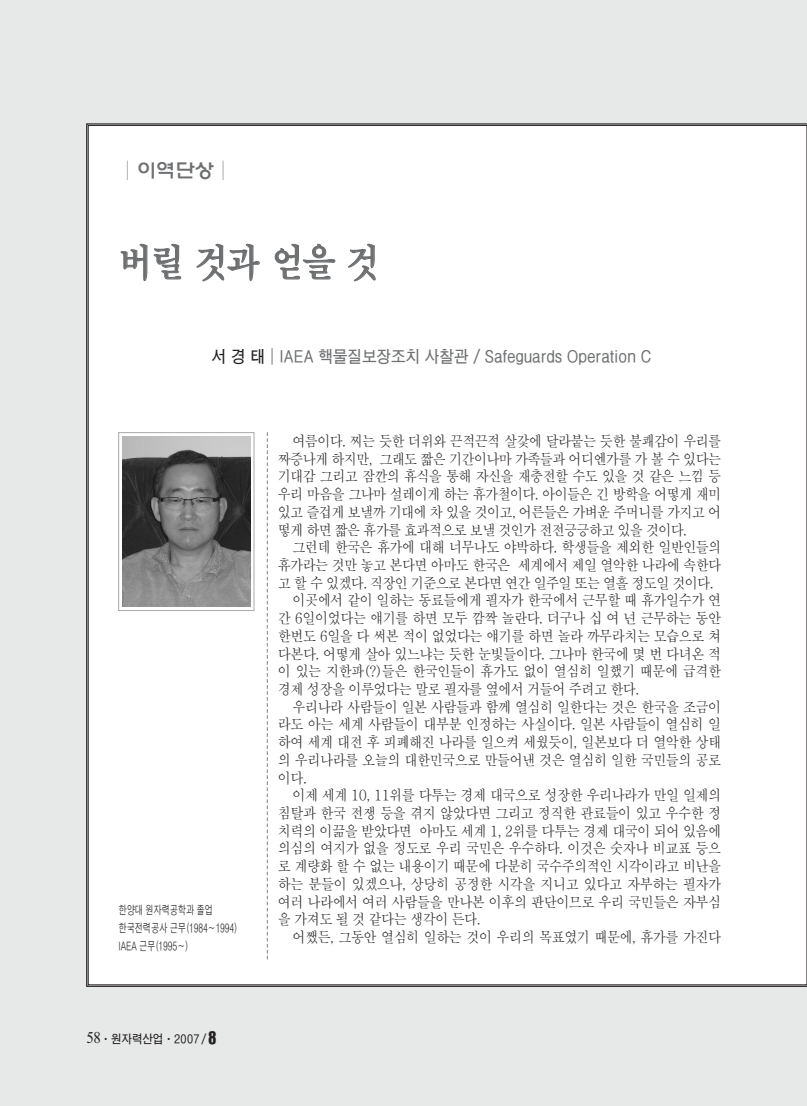
<style>
.page{position:relative;width:807px;height:1106px;background:#e7e8e8}
.page>*{position:absolute;margin:0;border:0;box-sizing:border-box;transform-origin:0 0}
.t1{font:700 37.5px "HY Myeong Jo";color:#6d6f71;scale:.9 1}
.t2{font:500 19.5px "HY Wul Nun";color:#6d6f71}
.t3{font:700 16.5px "HY Go Thic";letter-spacing:-.02em;color:#6d6f71;scale:.9 1}
.t4{font:500 14.7px/17.7px "HY Sin Myeong Jo";letter-spacing:-.045em;color:#231f20;text-align:justify;scale:.9 1}
.t5{font:500 12px/18.3px "HY Go Thic";letter-spacing:-.035em;color:#231f20;scale:.7 1}
.t6{font:700 12px "HY Go Thic";letter-spacing:-.03em;color:#231f20;scale:.9 1}
.s1{color:#949698}
.s2{color:#231f20}
.s3{font-family:"Times New Roman";font-weight:400;font-size:16.5px}
.s4{font-family:"HY Head Line";font-size:15px}
</style>
<div class="page">
<div style="left:86px;top:123px;width:721px;height:863px;background:#fff"></div>
<svg style="left:267px;top:432px;width:1px;height:527px"></svg>
<svg style="left:120px;top:434px;width:132px;height:175px;background:#d0d0d0"></svg>
<div style="left:118px;top:432px;width:136px;height:179px;border:1px solid #a7a9ac"></div>
<img style="left:123px;top:436px;width:127px;height:170px">
<h2 class="t2" style="left:118px;top:162px;width:117px"><span class="s1">│</span>이역단상<span class="s1">│</span></h2>
<h1 class="t1" style="left:119px;top:247px;width:292px">버릴 것과 얻을 것</h1>
<p class="t3" style="left:212px;top:350px;width:490px"><span class="s2">서 경 태│</span>IAEA 핵물질보장조치 사찰관 / Safeguards Operation C</p>
<p class="t5" style="left:119px;top:901px;width:171px">한양대 원자력공학과 졸업 한국전력공사 근무(1984∼1994)<br>IAEA 근무(1995∼)</p>
<p class="t6" style="left:87px;top:1034px;width:146px"><span class="s3">58</span>ㆍ원자력산업ㆍ2007 / <span class="s4">8</span></p>
<p class="t4" style="left:278px;top:433px;width:494px;text-indent:15px">여름이다. 찌는 듯한 더위와 끈적끈적 살갗에 달라붙는 듯한 불쾌감이 우리를 짜증나게 하지만, 그래도 짧은 기간이나마 가족들과 어디엔가를 가 볼 수 있다는 기대감 그리고 잠깐의 휴식을 통해 자신을 재충전할 수도 있을 것 같은 느낌 등 우리 마음을 그나마 설레이게 하는 휴가철이다. 아이들은 긴 방학을 어떻게 재미 있고 즐겁게 보낼까 기대에 차 있을 것이고, 어른들은 가벼운 주머니를 가지고 어 떻게 하면 짧은 휴가를 효과적으로 보낼 것인가 전전긍긍하고 있을 것이다.</p>
<p class="t4" style="left:293px;top:540px;width:478px">그런데 한국은 휴가에 대해 너무나도 야박하다. 학생들을 제외한 일반인들의</p>
<p class="t4" style="left:278px;top:557px;width:494px">휴가라는 것만 놓고 본다면 아마도 한국은 세계에서 제일 열악한 나라에 속한다</p>
<p class="t4" style="left:278px;top:575px;width:486px">고 할 수 있겠다. 직장인 기준으로 본다면 연간 일주일 또는 열흘 정도일 것이다.</p>
<p class="t4" style="left:293px;top:593px;width:478px">이곳에서 같이 일하는 동료들에게 필자가 한국에서 근무할 때 휴가일수가 연</p>
<p class="t4" style="left:278px;top:611px;width:494px">간 6일이었다는 얘기를 하면 모두 깜짝 놀란다. 더구나 십 여 년 근무하는 동안</p>
<p class="t4" style="left:278px;top:628px;width:494px">한번도 6일을 다 써본 적이 없었다는 얘기를 하면 놀라 까무라치는 모습으로 쳐</p>
<p class="t4" style="left:278px;top:646px;width:494px">다본다. 어떻게 살아 있느냐는 듯한 눈빛들이다. 그나마 한국에 몇 번 다녀온 적</p>
<p class="t4" style="left:278px;top:664px;width:494px">이 있는 지한파(?)들은 한국인들이 휴가도 없이 열심히 일했기 때문에 급격한</p>
<p class="t4" style="left:278px;top:681px;width:403px">경제 성장을 이루었다는 말로 필자를 옆에서 거들어 주려고 한다.</p>
<p class="t4" style="left:293px;top:699px;width:478px">우리나라 사람들이 일본 사람들과 함께 열심히 일한다는 것은 한국을 조금이</p>
<p class="t4" style="left:278px;top:717px;width:494px">라도 아는 세계 사람들이 대부분 인정하는 사실이다. 일본 사람들이 열심히 일</p>
<p class="t4" style="left:278px;top:734px;width:494px">하여 세계 대전 후 피폐해진 나라를 일으켜 세웠듯이, 일본보다 더 열악한 상태</p>
<p class="t4" style="left:278px;top:752px;width:494px">의 우리나라를 오늘의 대한민국으로 만들어낸 것은 열심히 일한 국민들의 공로</p>
<p class="t4" style="left:278px;top:770px;width:34px">이다.</p>
<p class="t4" style="left:293px;top:788px;width:478px">이제 세계 10, 11위를 다투는 경제 대국으로 성장한 우리나라가 만일 일제의</p>
<p class="t4" style="left:278px;top:805px;width:494px">침탈과 한국 전쟁 등을 겪지 않았다면 그리고 정직한 관료들이 있고 우수한 정</p>
<p class="t4" style="left:278px;top:823px;width:494px">치력의 이끎을 받았다면 아마도 세계 1, 2위를 다투는 경제 대국이 되어 있음에</p>
<p class="t4" style="left:278px;top:841px;width:494px">의심의 여지가 없을 정도로 우리 국민은 우수하다. 이것은 숫자나 비교표 등으</p>
<p class="t4" style="left:278px;top:858px;width:494px">로 계량화 할 수 없는 내용이기 때문에 다분히 국수주의적인 시각이라고 비난을</p>
<p class="t4" style="left:278px;top:876px;width:494px">하는 분들이 있겠으나, 상당히 공정한 시각을 지니고 있다고 자부하는 필자가</p>
<p class="t4" style="left:278px;top:894px;width:494px">여러 나라에서 여러 사람들을 만나본 이후의 판단이므로 우리 국민들은 자부심</p>
<p class="t4" style="left:278px;top:911px;width:227px">을 가져도 될 것 같다는 생각이 든다.</p>
<p class="t4" style="left:293px;top:929px;width:478px">어쨌든, 그동안 열심히 일하는 것이 우리의 목표였기 때문에, 휴가를 가진다</p>
</div>
